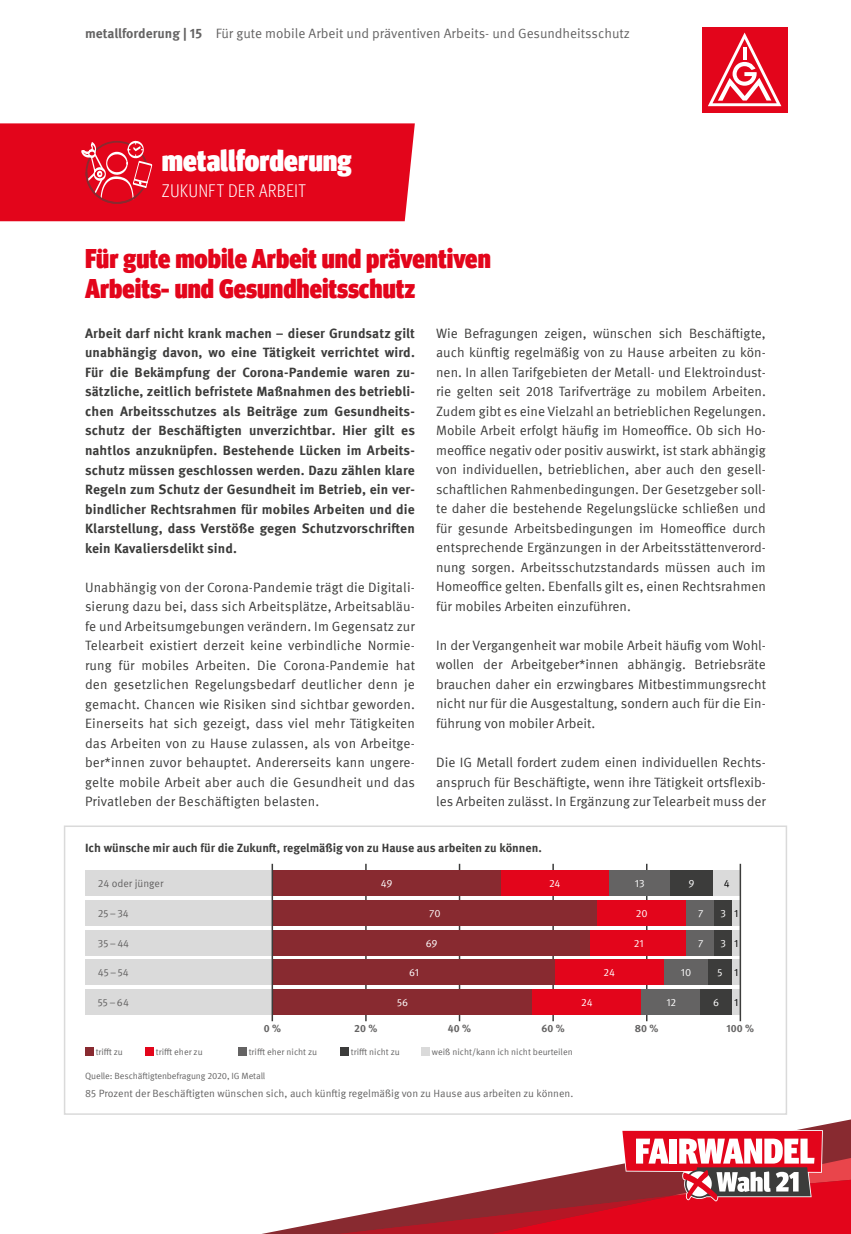
<style>
.page{position:relative;width:851px;height:1234px;background:#fff}
.page>*{position:absolute;margin:0;border:0;box-sizing:border-box;transform-origin:0 0}
.t1{font:900 condensed 30px "Meta Head IGM";color:#fff}
.t2{font:900 condensed 27px/30px "Meta Head IGM";color:#e3051b}
.t3{font:300 condensed 18px "Meta Head IGM";letter-spacing:.04em;color:#fff}
.t4{font:13.5px/19.5px "Meta IGM";color:#3c3c3b;text-align:justify}
.t5{font:700 13.5px/19.5px "Meta IGM";letter-spacing:.01em;color:#3c3c3b;text-align:justify}
.t6{font:13.5px "Meta IGM";color:#646363}
.t7{font:700 12px "Meta IGM";color:#3c3c3b}
.t8{font:10.5px "Meta IGM";color:#646363}
.t9{font:10.5px "Meta IGM";letter-spacing:-.01em;color:#fff}
.t10{font:700 10.5px "Meta IGM";color:#646363}
.t11{font:10.5px "Meta IGM";color:#000}
.t12{font:9px "Meta IGM";letter-spacing:-.005em;color:#646363}
.s1{font-weight:700}
.s2{color:#000}
</style>
<div class="page">
<div style="left:702px;top:28px;width:85px;height:85px;background:#e3051b"></div>
<svg style="left:708px;top:33px;width:73px;height:73px"></svg>
<svg style="left:267px;top:1129px;width:583px;height:104px"></svg>
<hr style="left:365px;top:863px;width:1px;height:157px;background:#3c3c3b">
<hr style="left:552px;top:863px;width:2px;height:157px;background:#3c3c3b">
<hr style="left:458px;top:863px;width:2px;height:157px;background:#3c3c3b">
<hr style="left:646px;top:863px;width:1px;height:157px;background:#3c3c3b">
<div style="left:85px;top:929px;width:188px;height:26px;background:#dadada"></div>
<div style="left:273px;top:929px;width:317px;height:26px;background:#882a30"></div>
<div style="left:590px;top:929px;width:96px;height:26px;background:#e3051b"></div>
<div style="left:686px;top:929px;width:28px;height:26px;background:#646363"></div>
<div style="left:714px;top:929px;width:17px;height:26px;background:#3c3c3b"></div>
<div style="left:731px;top:929px;width:9px;height:26px;background:#dadada"></div>
<div style="left:85px;top:959px;width:188px;height:25px;background:#dadada"></div>
<div style="left:273px;top:959px;width:281px;height:25px;background:#882a30"></div>
<div style="left:554px;top:959px;width:109px;height:25px;background:#e3051b"></div>
<div style="left:663px;top:959px;width:45px;height:25px;background:#646363"></div>
<div style="left:708px;top:959px;width:23px;height:25px;background:#3c3c3b"></div>
<div style="left:731px;top:959px;width:9px;height:25px;background:#dadada"></div>
<div style="left:85px;top:989px;width:188px;height:25px;background:#dadada"></div>
<div style="left:273px;top:989px;width:259px;height:25px;background:#882a30"></div>
<div style="left:532px;top:989px;width:109px;height:25px;background:#e3051b"></div>
<div style="left:641px;top:989px;width:59px;height:25px;background:#646363"></div>
<div style="left:700px;top:989px;width:31px;height:25px;background:#3c3c3b"></div>
<div style="left:731px;top:989px;width:9px;height:25px;background:#dadada"></div>
<div style="left:64px;top:825px;width:723px;height:289px;border:2px solid #dadada"></div>
<div style="left:85px;top:1046px;width:9px;height:8px;background:#882a30"></div>
<div style="left:145px;top:1046px;width:9px;height:8px;background:#e3051b"></div>
<div style="left:238px;top:1046px;width:9px;height:8px;background:#646363"></div>
<div style="left:340px;top:1046px;width:9px;height:8px;background:#3c3c3b"></div>
<div style="left:421px;top:1046px;width:8px;height:8px;background:#dadada"></div>
<div style="left:85px;top:870px;width:188px;height:25px;background:#dadada"></div>
<div style="left:500px;top:870px;width:109px;height:25px;background:#e3051b"></div>
<div style="left:609px;top:870px;width:61px;height:25px;background:#646363"></div>
<div style="left:670px;top:870px;width:43px;height:25px;background:#3c3c3b"></div>
<div style="left:713px;top:870px;width:27px;height:25px;background:#dadada"></div>
<div style="left:273px;top:870px;width:227px;height:25px;background:#882a30"></div>
<div style="left:85px;top:899px;width:188px;height:26px;background:#dadada"></div>
<div style="left:596px;top:899px;width:90px;height:26px;background:#e3051b"></div>
<div style="left:686px;top:899px;width:28px;height:26px;background:#646363"></div>
<div style="left:714px;top:899px;width:17px;height:26px;background:#3c3c3b"></div>
<div style="left:731px;top:899px;width:9px;height:26px;background:#dadada"></div>
<div style="left:273px;top:899px;width:323px;height:26px;background:#882a30"></div>
<hr style="left:271px;top:863px;width:2px;height:157px;background:#3c3c3b">
<hr style="left:739px;top:863px;width:2px;height:157px;background:#3c3c3b">
<div style="left:0;top:123px;width:415px;height:98px;background:#e3051b"></div>
<p class="t6" style="left:85px;top:23px;width:546px"><span class="s1">metallforderung | 15</span> Für gute mobile Arbeit und präventiven Arbeits- und Gesundheitsschutz</p>
<h1 class="t1" style="left:162px;top:137px;width:191px">metallforderung</h1>
<h3 class="t3" style="left:162px;top:178px;width:146px">ZUKUNFT DER ARBEIT</h3>
<h2 class="t2" style="left:85px;top:242px;width:407px">Für gute mobile Arbeit und präventiven<br>Arbeits- und Gesundheitsschutz</h2>
<p class="t5" style="left:85px;top:322px;width:331px">Arbeit darf nicht krank machen – dieser Grundsatz gilt unabhängig davon, wo eine Tätigkeit verrichtet wird.<br>Für die Bekämpfung der Corona-Pandemie waren zu&shy;sätzliche, zeitlich befristete Maßnahmen des betriebli&shy;chen Arbeitsschutzes als Beiträge zum Gesundheits&shy;schutz der Beschäftigten unverzichtbar. Hier gilt es nahtlos anzuknüpfen. Bestehende Lücken im Arbeits&shy;schutz müssen geschlossen werden. Dazu zählen klare Regeln zum Schutz der Gesundheit im Betrieb, ein ver&shy;bindlicher Rechtsrahmen für mobiles Arbeiten und die Klarstellung, dass Verstöße gegen Schutzvorschriften kein Kavaliersdelikt sind.</p>
<p class="t4" style="left:85px;top:576px;width:331px">Unabhängig von der Corona-Pandemie trägt die Digitali&shy;sierung dazu bei, dass sich Arbeitsplätze, Arbeitsabläu&shy;fe und Arbeitsumgebungen verändern. Im Gegensatz zur Telearbeit existiert derzeit keine verbindliche Normie&shy;rung für mobiles Arbeiten. Die Corona-Pandemie hat den gesetzlichen Regelungsbedarf deutlicher denn je gemacht. Chancen wie Risiken sind sichtbar geworden.<br>Einerseits hat sich gezeigt, dass viel mehr Tätigkeiten das Arbeiten von zu Hause zulassen, als von Arbeitge&shy;ber*innen zuvor behauptet. Andererseits kann ungere&shy;gelte mobile Arbeit aber auch die Gesundheit und das Privatleben der Beschäftigten belasten.</p>
<p class="t4" style="left:436px;top:322px;width:331px">Wie Befragungen zeigen, wünschen sich Beschäftigte, auch künftig regelmäßig von zu Hause arbeiten zu kön&shy;nen. In allen Tarifgebieten der Metall- und Elektroindust&shy;rie gelten seit 2018 Tarifverträge zu mobilem Arbeiten.<br>Zudem gibt es eine Vielzahl an betrieblichen Regelungen.<br>Mobile Arbeit erfolgt häufig im Homeoffice. Ob sich Ho&shy;meoffice negativ oder positiv auswirkt, ist stark abhängig von individuellen, betrieblichen, aber auch den gesell&shy;schaftlichen Rahmenbedingungen. Der Gesetzgeber soll&shy;te daher die bestehende Regelungslücke schließen und für gesunde Arbeitsbedingungen im Homeoffice durch entsprechende Ergänzungen in der Arbeitsstättenverord&shy;nung sorgen. Arbeitsschutzstandards müssen auch im Homeoffice gelten. Ebenfalls gilt es, einen Rechtsrahmen für mobiles Arbeiten einzuführen.</p>
<p class="t4" style="left:436px;top:634px;width:331px">In der Vergangenheit war mobile Arbeit häufig vom Wohl&shy;wollen der Arbeitgeber*innen abhängig. Betriebsräte brauchen daher ein erzwingbares Mitbestimmungsrecht nicht nur für die Ausgestaltung, sondern auch für die Ein&shy;führung von mobiler Arbeit.</p>
<p class="t4" style="left:436px;top:751px;width:331px">Die IG Metall fordert zudem einen individuellen Rechts&shy;anspruch für Beschäftigte, wenn ihre Tätigkeit ortsflexib&shy;les Arbeiten zulässt. In Ergänzung zur Telearbeit muss der</p>
<p class="t7" style="left:85px;top:837px;width:458px">Ich wünsche mir auch für die Zukunft, regelmäßig von zu Hause aus arbeiten zu können.</p>
<p class="t8" style="left:98px;top:875px;width:67px">24 oder jünger</p>
<p class="t9" style="left:381px;top:875px;width:13px">49</p>
<p class="t9" style="left:549px;top:875px;width:13px">24</p>
<p class="t9" style="left:635px;top:875px;width:11px">13</p>
<p class="t9" style="left:688px;top:875px;width:8px">9</p>
<p class="t11" style="left:723px;top:875px;width:7px">4</p>
<p class="t8" style="left:98px;top:904px;width:33px">25–34</p>
<p class="t9" style="left:429px;top:904px;width:13px">70</p>
<p class="t9" style="left:635px;top:904px;width:13px">20</p>
<p class="t9" style="left:698px;top:904px;width:7px">7</p>
<p class="t9" style="left:720px;top:904px;width:19px">3 <span class="s2">1</span></p>
<p class="t8" style="left:98px;top:934px;width:33px">35–44</p>
<p class="t9" style="left:426px;top:934px;width:13px">69</p>
<p class="t9" style="left:633px;top:934px;width:11px">21</p>
<p class="t9" style="left:698px;top:934px;width:7px">7</p>
<p class="t9" style="left:720px;top:934px;width:19px">3 <span class="s2">1</span></p>
<p class="t8" style="left:98px;top:964px;width:32px">45–54</p>
<p class="t9" style="left:409px;top:964px;width:11px">61</p>
<p class="t9" style="left:603px;top:964px;width:13px">24</p>
<p class="t9" style="left:680px;top:964px;width:12px">10</p>
<p class="t9" style="left:717px;top:964px;width:22px">5 <span class="s2">1</span></p>
<p class="t8" style="left:98px;top:994px;width:33px">55–64</p>
<p class="t9" style="left:397px;top:994px;width:13px">56</p>
<p class="t9" style="left:581px;top:994px;width:13px">24</p>
<p class="t9" style="left:666px;top:994px;width:11px">12</p>
<p class="t9" style="left:713px;top:994px;width:8px">6</p>
<p class="t11" style="left:734px;top:994px;width:6px">1</p>
<p class="t10" style="left:541px;top:1019px;width:25px">60 %</p>
<p class="t10" style="left:635px;top:1019px;width:25px">80 %</p>
<p class="t10" style="left:264px;top:1019px;width:19px">0 %</p>
<p class="t10" style="left:354px;top:1019px;width:25px">20 %</p>
<p class="t10" style="left:448px;top:1019px;width:25px">40 %</p>
<p class="t10" style="left:726px;top:1019px;width:29px">100 %</p>
<p class="t12" style="left:96px;top:1045px;width:29px">trifft zu</p>
<p class="t12" style="left:156px;top:1045px;width:48px">trifft eher zu</p>
<p class="t12" style="left:249px;top:1045px;width:70px">trifft eher nicht zu</p>
<p class="t12" style="left:351px;top:1045px;width:50px">trifft nicht zu</p>
<p class="t12" style="left:432px;top:1045px;width:142px">weiß nicht/kann ich nicht beurteilen</p>
<p class="t12" style="left:85px;top:1068px;width:182px">Quelle: Beschäftigtenbefragung 2020, IG Metall</p>
<p class="t8" style="left:85px;top:1085px;width:490px">85 Prozent der Beschäftigten wünschen sich, auch künftig regelmäßig von zu Hause aus arbeiten zu können.</p>
</div>
